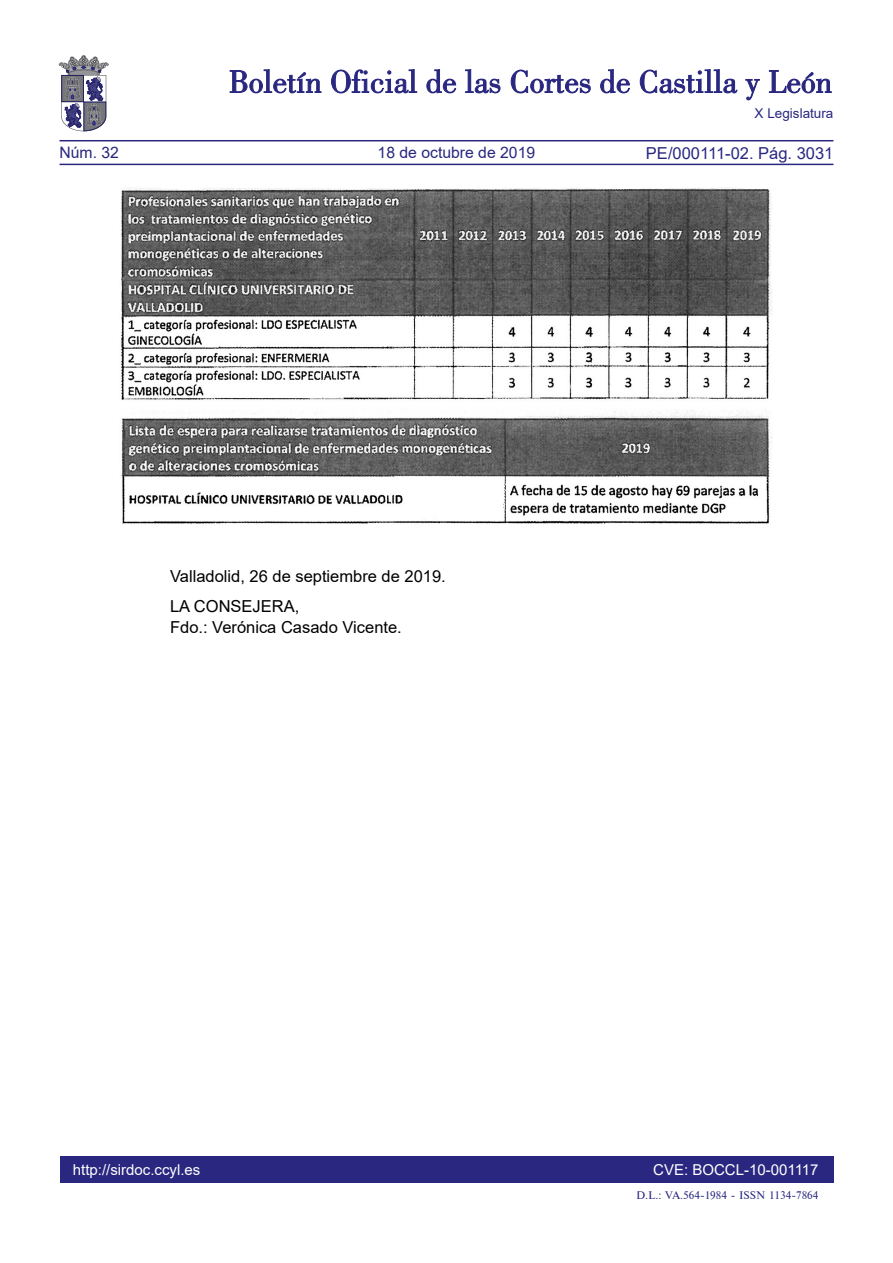
<style>
.page{position:relative;width:893px;height:1263px;background:#fff}
.page>*{position:absolute;margin:0;border:0;box-sizing:border-box;transform-origin:0 0}
.firma{font:16.5px/21px "Arial";color:#000}
.Fecha{font:16.5px "Arial";color:#000}
.t1{font:16.5px "Arial";color:#292780}
.t2{font:15.75px "Arial";color:#292780}
.t3{font:15px "Arial";color:#fff}
.t4{font:13.5px "Arial";color:#292780}
.t5{font:10.5px "Times";color:#292780}
</style>
<div class="page">
<div style="left:60px;top:1157px;width:773px;height:26px;background:#292780"></div>
<hr style="left:60px;top:164px;width:773px;height:1px;background:#292780">
<hr style="left:60px;top:140px;width:773px;height:1px;background:#292780">
<svg style="left:230px;top:69px;width:91px;height:24px"></svg>
<svg style="left:331px;top:69px;width:86px;height:24px"></svg>
<svg style="left:426px;top:69px;width:30px;height:24px"></svg>
<svg style="left:465px;top:69px;width:35px;height:24px"></svg>
<svg style="left:511px;top:70px;width:80px;height:23px"></svg>
<svg style="left:600px;top:69px;width:30px;height:24px"></svg>
<svg style="left:640px;top:69px;width:97px;height:24px"></svg>
<svg style="left:745px;top:79px;width:15px;height:21px"></svg>
<svg style="left:769px;top:70px;width:62px;height:23px"></svg>
<svg style="left:59px;top:55px;width:49px;height:76px"></svg>
<img style="left:121px;top:187px;width:651px;height:337px">
<p class="t4" style="left:755px;top:104px;width:80px">X Legislatura</p>
<p class="t2" style="left:60px;top:142px;width:61px">Núm. 32</p>
<p class="t2" style="left:378px;top:142px;width:159px">18 de octubre de 2019</p>
<p class="t1" style="left:646px;top:141px;width:189px">PE/000111-02. Pág. 3031</p>
<p class="Fecha" style="left:170px;top:565px;width:277px">Valladolid, 26 de septiembre de 2019.</p>
<p class="firma" style="left:170px;top:595px;width:233px">LA CONSEJERA,<br>Fdo.: Verónica Casado Vicente.</p>
<p class="t3" style="left:73px;top:1159px;width:129px">http://sirdoc.ccyl.es</p>
<p class="t3" style="left:653px;top:1159px;width:167px">CVE: BOCCL-10-001117</p>
<p class="t5" style="left:636px;top:1189px;width:184px">D.L.: VA.564-1984 - ISSN 1134-7864</p>
</div>
